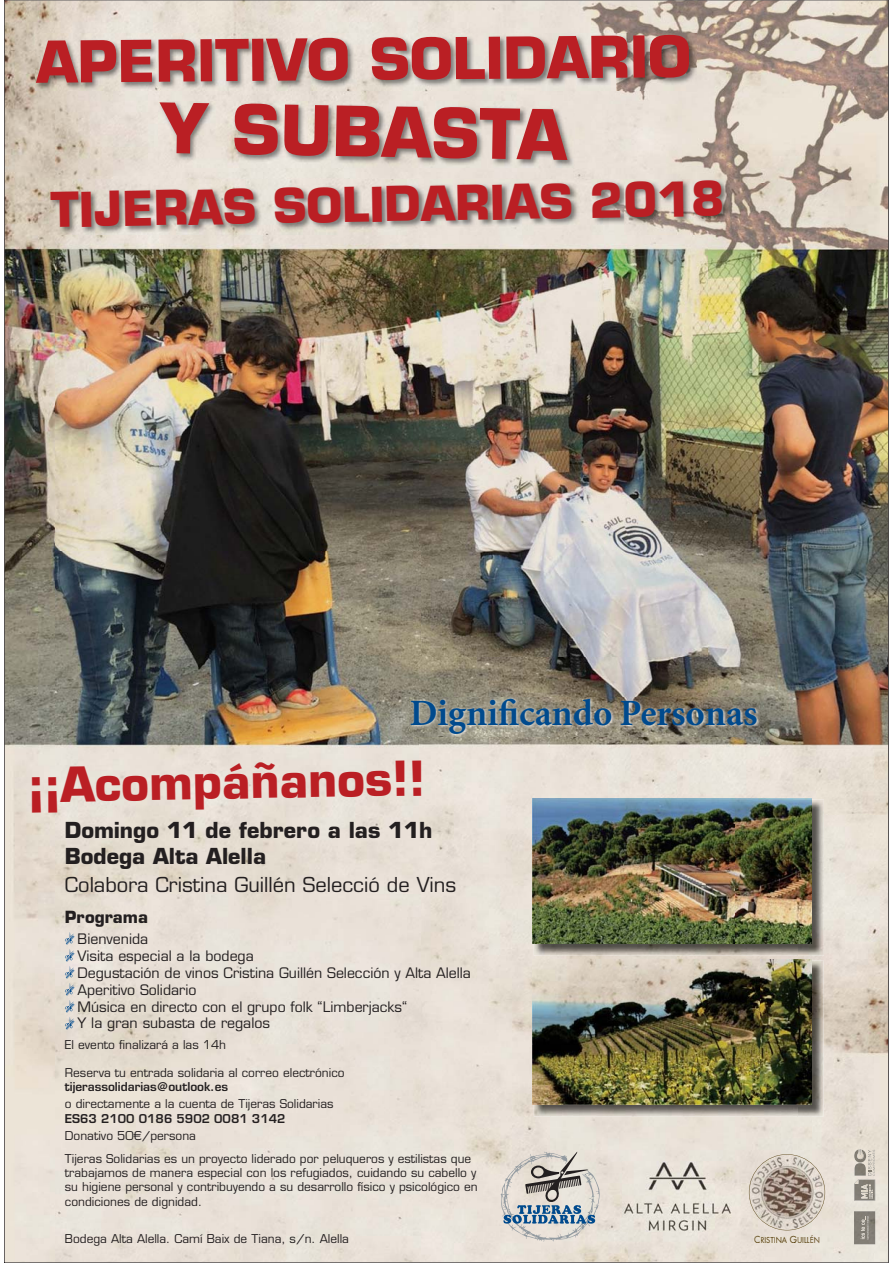
<style>
.page{position:relative;width:893px;height:1263px;background:#fff}
.page>*{position:absolute;margin:0;border:0;box-sizing:border-box;transform-origin:0 0}
.t1{font:700 67.35px "Eurostile LT Std";color:#ba1f24}
.t2{font:700 56.1px "Eurostile LT Std";letter-spacing:-.01em;color:#ba1f24}
.t3{font:700 46.95px "Eurostile LT Std";color:#ba1f24}
.t4{font:700 46.8px "Eurostile LT Std";color:#ba1f24}
.t5{font:700 37.05px "Minion";color:#004a8d}
.t6{font:700 21.45px/25.8px "Eurostile LT Std";color:#231f20}
.t7{font:20.1px "Eurostile LT Std";color:#231f20}
.t8{font:700 16.35px "Eurostile LT Std";color:#231f20}
.t9{font:14.1px/17px "Eurostile LT Std";color:#231f20}
.t10{font:11.85px/14.2px "Eurostile LT Std";color:#231f20}
.t11{font:600 11.85px "Eurostile LT Std";color:#231f20}
.t12{font:7.95px "Futura";color:#563c09;scale:.94 1}
.s1{font-size:9.45px;color:#553c09}
.s2{color:#523a08}
.s3{font-size:9.45px}
.s4{color:#563c0a}
.s5{color:#573e0a}
</style>
<div class="page">
<img style="left:4px;top:0;width:884px;height:1263px">
<svg style="left:500px;top:1152px;width:101px;height:90px;background:#bebfbe"></svg>
<img style="left:49px;top:179px;width:680px;height:55px">
<img style="left:35px;top:34px;width:661px;height:56px">
<img style="left:159px;top:101px;width:415px;height:66px">
<img style="left:410px;top:697px;width:350px;height:40px">
<img style="left:798px;top:800px;width:26px;height:156px">
<img style="left:534px;top:944px;width:264px;height:12px">
<img style="left:532px;top:798px;width:280px;height:146px">
<img style="left:797px;top:960px;width:26px;height:157px">
<img style="left:534px;top:1105px;width:263px;height:12px">
<img style="left:532px;top:959px;width:280px;height:146px">
<img style="left:623px;top:1161px;width:109px;height:71px">
<img style="left:854px;top:1199px;width:21px;height:2px">
<svg style="left:854px;top:1149px;width:21px;height:50px"></svg>
<img style="left:854px;top:1211px;width:21px;height:33px">
<svg style="left:861px;top:1216px;width:7px;height:24px"></svg>
<img style="left:749px;top:1154px;width:76px;height:76px">
<svg style="left:754px;top:1236px;width:6px;height:7px"></svg>
<img style="left:761px;top:1236px;width:26px;height:7px">
<svg style="left:787px;top:1236px;width:10px;height:7px"></svg>
<img style="left:798px;top:1235px;width:21px;height:8px">
<svg style="left:65px;top:932px;width:9px;height:98px"></svg>
<h2 class="t2" style="left:37px;top:37px;width:656px">APERITIVO SOLIDARIO</h2>
<h1 class="t1" style="left:161px;top:101px;width:408px;rotate:1deg">Y SUBASTA</h1>
<h3 class="t4" style="left:51px;top:191px;width:675px;rotate:-1deg">TIJERAS SOLIDARIAS 2018</h3>
<h3 class="t5" style="left:410px;top:698px;width:349px">Dignificando Personas</h3>
<h3 class="t3" style="left:27px;top:766px;width:399px;rotate:-1deg">¡¡Acompáñanos!!</h3>
<h3 class="t6" style="left:65px;top:819px;width:369px">Domingo 11 de febrero a las 11h<br>Bodega Alta Alella</h3>
<h3 class="t7" style="left:65px;top:877px;width:393px">Colabora Cristina Guillén Selecció de Vins</h3>
<h3 class="t8" style="left:65px;top:910px;width:85px">Programa</h3>
<p class="t9" style="left:78px;top:931px;width:395px">Bienvenida<br>Visita especial a la bodega<br>Degustación de vinos Cristina Guillén Selección y Alta Alella Aperitivo Solidario<br>Música en directo con el grupo folk “Limberjacks“<br>Y la gran subasta de regalos</p>
<p class="t10" style="left:65px;top:1039px;width:163px">El evento finalizará a las 14h</p>
<p class="t10" style="left:65px;top:1066px;width:281px">Reserva tu entrada solidaria al correo electrónico</p>
<p class="t11" style="left:65px;top:1080px;width:165px">tijerassolidarias@outlook.es</p>
<p class="t10" style="left:65px;top:1098px;width:270px">o directamente a la cuenta de Tijeras Solidarias</p>
<p class="t11" style="left:65px;top:1112px;width:222px">ES63 2100 0186 5902 0081 3142</p>
<p class="t10" style="left:65px;top:1125px;width:408px;line-height:22.8px">Donativo 50€/persona<br>Tijeras Solidarias es un proyecto liderado por peluqueros y estilistas que</p>
<p class="t10" style="left:65px;top:1167px;width:414px">trabajamos de manera especial con los refugiados, cuidando su cabello y su higiene personal y contribuyendo a su desarrollo físico y psicológico en condiciones de dignidad.</p>
<p class="t10" style="left:65px;top:1232px;width:286px">Bodega Alta Alella. Camí Baix de Tiana, s/n. Alella</p>
<p class="t12" style="left:754px;top:1236px;width:72px"><span class="s1">C</span><span class="s2">RI</span>STINA <span class="s3">G</span><span class="s4">UILL</span><span class="s5">ÉN</span></p>
</div>
